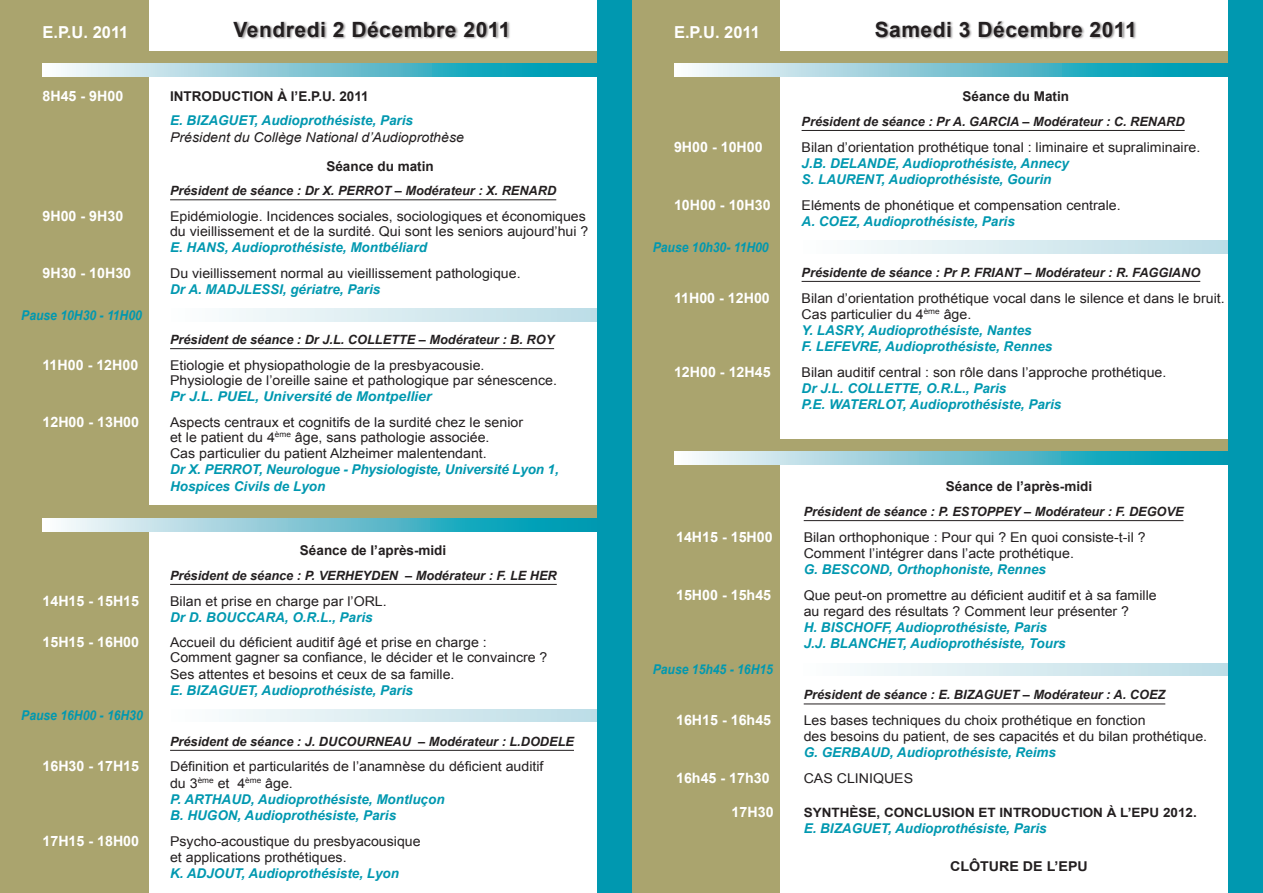
<style>
.page{position:relative;width:1263px;height:893px;background:#fff}
.page>*{position:absolute;margin:0;border:0;box-sizing:border-box;transform-origin:0 0}
.t1{font:700 21px "Arial";letter-spacing:.025em;color:#231f20}
.t2{font:700 16.5px "Arial";color:#fff}
.t3{font:700 14.25px "Arial";color:#fff}
.t4{font:13.5px/16.2px "Arial";color:#231f20;scale:1.05 1}
.t5{font:italic 700 13.5px/16.2px "Arial";color:#0098b0}
.t6{font:700 13.5px "Arial";color:#231f20}
.t7{font:italic 700 13.5px "Arial";color:#0098b0;scale:.9 1}
.t8{font:italic 13.5px "Arial";color:#231f20;scale:1.05 1}
.t9{font:italic 700 13.5px "Arial";color:#0098b0;scale:1.05 1}
.t10{font:700 13.5px "Arial";color:#231f20;scale:1.05 1}
.t11{font:700 12.9px "Arial";color:#231f20;scale:1.05 1}
.t12{font:italic 700 12.75px "Arial";color:#231f20}
.s1{font-weight:700;font-style:italic;color:#0098b0}
</style>
<div class="page">
<svg style="left:857px;top:663px;width:372px;height:13px;background:#d7eaf0"></svg>
<svg style="left:857px;top:240px;width:372px;height:13px;background:#d7eaf0"></svg>
<svg style="left:226px;top:709px;width:371px;height:13px;background:#d7eaf0"></svg>
<svg style="left:226px;top:308px;width:371px;height:13px;background:#d7eaf0"></svg>
<div style="left:631px;top:0;width:149px;height:893px;background:#aaa46e"></div>
<div style="left:0;top:0;width:149px;height:893px;background:#aaa46e"></div>
<div style="left:43px;top:51px;width:559px;height:13px;background:#aaa46e"></div>
<svg style="left:43px;top:64px;width:554px;height:13px;background:#74c5d3"></svg>
<div style="left:674px;top:51px;width:558px;height:13px;background:#aaa46e"></div>
<svg style="left:674px;top:64px;width:555px;height:13px;background:#74c5d3"></svg>
<div style="left:674px;top:439px;width:557px;height:13px;background:#aaa46e"></div>
<svg style="left:674px;top:452px;width:555px;height:13px;background:#74c4d3"></svg>
<div style="left:43px;top:506px;width:557px;height:12px;background:#aaa46e"></div>
<svg style="left:43px;top:518px;width:554px;height:13px;background:#74c4d3"></svg>
<div style="left:597px;top:0;width:34px;height:893px;background:#0098b0"></div>
<div style="left:1229px;top:0;width:34px;height:893px;background:#0098b0"></div>
<div style="left:875px;top:21px;width:262px;height:19px;background:#231f20;opacity:.45"></div>
<div style="left:234px;top:21px;width:277px;height:19px;background:#231f20;opacity:.45"></div>
<hr style="left:170px;top:199px;width:386px;height:1px;background:#231f20">
<hr style="left:170px;top:348px;width:384px;height:1px;background:#231f20">
<hr style="left:170px;top:584px;width:387px;height:1px;background:#231f20">
<hr style="left:170px;top:750px;width:404px;height:1px;background:#231f20">
<hr style="left:801px;top:130px;width:384px;height:1px;background:#231f20">
<hr style="left:801px;top:281px;width:399px;height:1px;background:#231f20">
<hr style="left:804px;top:520px;width:379px;height:1px;background:#231f20">
<hr style="left:804px;top:704px;width:361px;height:1px;background:#231f20">
<p class="t2" style="left:43px;top:21px;width:87px">E.P.U. 2011</p>
<h1 class="t1" style="left:234px;top:15px;width:279px">Vendredi 2 Décembre 2011</h1>
<p class="t2" style="left:674px;top:21px;width:87px">E.P.U. 2011</p>
<h1 class="t1" style="left:875px;top:15px;width:263px">Samedi 3 Décembre 2011</h1>
<p class="t3" style="left:43px;top:86px;width:82px">8H45 - 9H00</p>
<p class="t6" style="left:170px;top:87px;width:24px">INTRO</p>
<p class="t6" style="left:212px;top:87px;width:158px">DUCTION à l’E.P.U. 2011</p>
<p class="t5" style="left:170px;top:113px;width:245px">E. BIZAGUET, Audioprothésiste, Paris</p>
<p class="t8" style="left:170px;top:128px;width:281px">Président du Collège National d’Audioprothèse</p>
<p class="t6" style="left:326px;top:157px;width:109px">Séance du matin</p>
<p class="t12" style="left:170px;top:183px;width:388px">Président de séance : Dr X. PERROT – Modérateur : X. RENARD</p>
<p class="t3" style="left:43px;top:207px;width:82px">9H00 - 9H30</p>
<p class="t4" style="left:170px;top:209px;width:400px;line-height:15px">Epidémiologie. Incidences sociales, sociologiques et économiques du vieillissement et de la surdité. Qui sont les seniors aujourd’hui ?</p>
<p class="t5" style="left:170px;top:240px;width:258px">E. HANS, Audioprothésiste, Montbéliard</p>
<p class="t3" style="left:43px;top:263px;width:90px">9H30 - 10H30</p>
<p class="t4" style="left:170px;top:265px;width:335px">Du vieillissement normal au vieillissement pathologique.</p>
<p class="t5" style="left:170px;top:282px;width:212px">Dr A. MADJLESSI, gériatre, Paris</p>
<p class="t12" style="left:170px;top:331px;width:386px">Président de séance : Dr J.L. COLLETTE – Modérateur : B. ROY</p>
<p class="t3" style="left:43px;top:355px;width:97px">11H00 - 12H00</p>
<p class="t4" style="left:170px;top:358px;width:370px;line-height:15px">Etiologie et physiopathologie de la presbyacousie.<br>Physiologie de l’oreille saine et pathologique par sénescence.</p>
<p class="t9" style="left:170px;top:387px;width:251px">Pr J.L. PUEL, Université de Montpellier</p>
<p class="t3" style="left:43px;top:412px;width:98px">12H00 - 13H00</p>
<p class="t4" style="left:170px;top:414px;width:338px;line-height:15.6px">Aspects centraux et cognitifs de la surdité chez le senior et le patient du 4<sup>ème</sup> âge, sans pathologie associée.<br>Cas particulier du patient Alzheimer malentendant.</p>
<p class="t5" style="left:170px;top:461px;width:390px;line-height:17.1px">Dr X. PERROT, Neurologue - Physiologiste, Université Lyon 1,<br>Hospices Civils de Lyon</p>
<p class="t7" style="left:21px;top:306px;width:136px">Pause 10H30 - 11H00</p>
<p class="t6" style="left:300px;top:542px;width:148px">Séance de l’après-midi</p>
<p class="t12" style="left:170px;top:567px;width:388px">Président de séance : P. VERHEYDEN – Modérateur : F. LE HER</p>
<p class="t3" style="left:43px;top:591px;width:98px">14H15 - 15H15</p>
<p class="t4" style="left:170px;top:593px;width:208px">Bilan et prise en charge par l’ORL.</p>
<p class="t5" style="left:170px;top:609px;width:204px">Dr D. BOUCCARA, O.R.L., Paris</p>
<p class="t3" style="left:43px;top:633px;width:98px">15H15 - 16H00</p>
<p class="t4" style="left:170px;top:635px;width:361px;line-height:15.6px">Accueil du déficient auditif âgé et prise en charge :<br>Comment gagner sa confiance, le décider et le convaincre ?<br>Ses attentes et besoins et ceux de sa famille.</p>
<p class="t5" style="left:170px;top:682px;width:245px">E. BIZAGUET, Audioprothésiste, Paris</p>
<p class="t12" style="left:170px;top:733px;width:405px">Président de séance : J. DUCOURNEAU – Modérateur : L.DODELE</p>
<p class="t3" style="left:43px;top:757px;width:98px">16H30 - 17H15</p>
<p class="t4" style="left:170px;top:759px;width:357px">Définition et particularités de l’anamnèse du déficient auditif du 3<sup>ème</sup> et 4<sup>ème</sup> âge.<br><span class="s1">P. ARTHAUD, Audioprothésiste, Montluçon<br>B. HUGON, Audioprothésiste, Paris</span></p>
<p class="t3" style="left:43px;top:831px;width:98px">17H15 - 18H00</p>
<p class="t4" style="left:170px;top:833px;width:240px">Psycho-acoustique du presbyacousique et applications prothétiques.</p>
<p class="t5" style="left:170px;top:866px;width:231px">K. ADJOUT, Audioprothésiste, Lyon</p>
<p class="t7" style="left:21px;top:707px;width:137px">Pause 16H00 - 16H30</p>
<p class="t6" style="left:962px;top:88px;width:108px">Séance du Matin</p>
<p class="t12" style="left:801px;top:113px;width:385px">Président de séance : Pr A. GARCIA – Modérateur : C. RENARD</p>
<p class="t3" style="left:674px;top:137px;width:90px">9H00 - 10H00</p>
<p class="t4" style="left:801px;top:139px;width:381px">Bilan d’orientation prothétique tonal : liminaire et supraliminaire.</p>
<p class="t5" style="left:801px;top:155px;width:269px">J.B. DELANDE, Audioprothésiste, Annecy<br>S. LAURENT, Audioprothésiste, Gourin</p>
<p class="t3" style="left:674px;top:195px;width:98px">10H00 - 10H30</p>
<p class="t4" style="left:801px;top:197px;width:305px">Eléments de phonétique et compensation centrale.</p>
<p class="t5" style="left:801px;top:213px;width:215px">A. COEZ, Audioprothésiste, Paris</p>
<p class="t12" style="left:802px;top:264px;width:400px">Présidente de séance : Pr P. FRIANT – Modérateur : R. FAGGIANO</p>
<p class="t3" style="left:674px;top:288px;width:97px">11H00 - 12H00</p>
<p class="t4" style="left:801px;top:290px;width:404px">Bilan d’orientation prothétique vocal dans le silence et dans le bruit.<br>Cas particulier du 4<sup>ème</sup> âge.<br><span class="s1">Y. LASRY, Audioprothésiste, Nantes<br>F. LEFEVRE, Audioprothésiste, Rennes</span></p>
<p class="t3" style="left:674px;top:362px;width:98px">12H00 - 12H45</p>
<p class="t4" style="left:801px;top:364px;width:349px">Bilan auditif central : son rôle dans l’approche prothétique.</p>
<p class="t5" style="left:801px;top:381px;width:261px">Dr J.L. COLLETTE, O.R.L., Paris<br>P.E. WATERLOT, Audioprothésiste, Paris</p>
<p class="t7" style="left:653px;top:239px;width:130px">Pause 10h30- 11H00</p>
<p class="t6" style="left:946px;top:478px;width:148px">Séance de l’après-midi</p>
<p class="t12" style="left:804px;top:503px;width:381px">Président de séance : P. ESTOPPEY – Modérateur : F. DEGOVE</p>
<p class="t3" style="left:676px;top:527px;width:98px">14H15 - 15H00</p>
<p class="t4" style="left:804px;top:529px;width:327px">Bilan orthophonique : Pour qui ? En quoi consiste-t-il ?<br>Comment l’intégrer dans l’acte prothétique.</p>
<p class="t5" style="left:804px;top:562px;width:244px">G. BESCOND, Orthophoniste, Rennes</p>
<p class="t3" style="left:676px;top:585px;width:97px">15H00 - 15h45</p>
<p class="t4" style="left:804px;top:587px;width:338px">Que peut-on promettre au déficient auditif et à sa famille au regard des résultats ? Comment leur présenter ?</p>
<p class="t5" style="left:804px;top:620px;width:264px">H. BISCHOFF, Audioprothésiste, Paris<br>J.J. BLANCHET, Audioprothésiste, Tours</p>
<p class="t12" style="left:804px;top:687px;width:363px">Président de séance : E. BIZAGUET – Modérateur : A. COEZ</p>
<p class="t3" style="left:676px;top:711px;width:97px">16H15 - 16h45</p>
<p class="t4" style="left:804px;top:712px;width:386px">Les bases techniques du choix prothétique en fonction<br>des besoins du patient, de ses capacités et du bilan prothétique.</p>
<p class="t5" style="left:804px;top:745px;width:254px">G. GERBAUD, Audioprothésiste, Reims</p>
<p class="t3" style="left:676px;top:769px;width:95px">16h45 - 17h30</p>
<p class="t4" style="left:804px;top:770px;width:106px">CAS CLINIQUES</p>
<p class="t3" style="left:732px;top:803px;width:43px">17H30</p>
<p class="t11" style="left:804px;top:804px;width:210px">SYNTH èSE, CONCLUSION ET INTRO</p>
<p class="t11" style="left:1041px;top:804px;width:149px">DUCTION à L’EPU 2012.</p>
<p class="t5" style="left:804px;top:821px;width:245px">E. BIZAGUET, Audioprothésiste, Paris</p>
<p class="t10" style="left:950px;top:857px;width:133px">CLôTURE DE L’EPU</p>
<p class="t7" style="left:653px;top:661px;width:135px">Pause 15h45 - 16H15</p>
</div>
